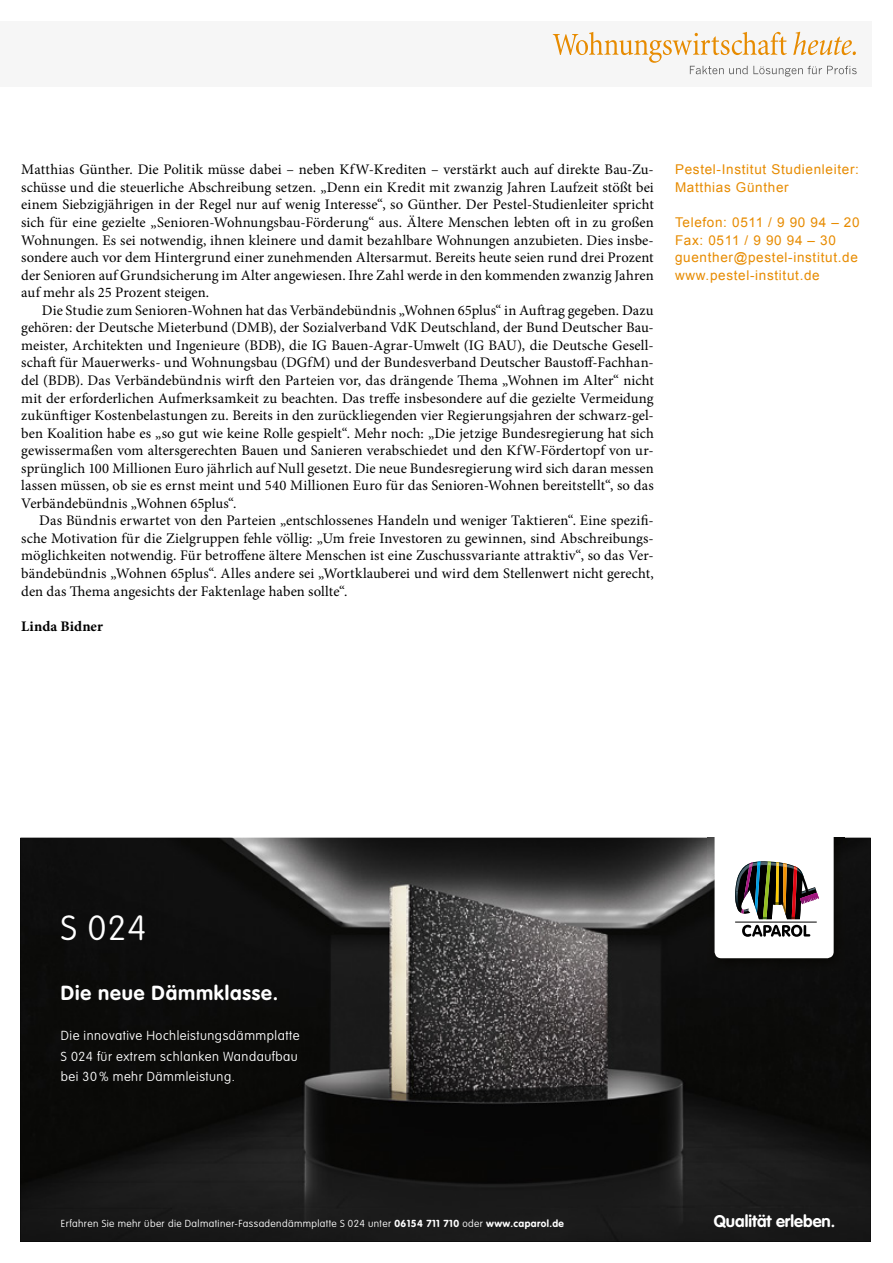
<style>
.page{position:relative;width:893px;height:1263px;background:#fff}
.page>*{position:absolute;margin:0;border:0;box-sizing:border-box;transform-origin:0 0}
.t1{font:100 34.5px "VAG Rounded LT";color:#fff}
.t2{font:700 20.1px "VAG Rounded LT";letter-spacing:.04em;color:#fff}
.t3{font:700 16.65px "VAG Rounded LT";color:#fff}
.Fliesstext{font:14.7px/17.5px "Minion Pro";letter-spacing:.005em;color:#000;text-align:justify}
.AUTOR{font:700 14.7px "Minion Pro";color:#000}
.Info{font:13.5px/17.5px "Arial";letter-spacing:.05em;color:#e78b00}
.t4{font:100 12.9px/20.1px "VAG Rounded LT";letter-spacing:.04em;color:#fff;text-align:justify}
.t5{font:100 10.05px "VAG Rounded LT";letter-spacing:.04em;color:#fff}
.s1{font-weight:700}
</style>
<div class="page">
<div style="left:0;top:21px;width:872px;height:66px;background:#f6f6f6"></div>
<svg style="left:553px;top:32px;width:304px;height:45px"></svg>
<img style="left:20px;top:838px;width:851px;height:403px">
<img style="left:707px;top:838px;width:138px;height:133px">
<svg style="left:715px;top:838px;width:119px;height:120px"></svg>
<p class="Fliesstext" style="left:21px;top:161px;width:634px">Matthias Günther. Die Politik müsse dabei – neben KfW-Krediten – verstärkt auch auf direkte Bau-Zu&shy;schüsse und die steuerliche Abschreibung setzen. „Denn ein Kredit mit zwanzig Jahren Laufzeit stößt bei einem Siebzigjährigen in der Regel nur auf wenig Interesse“, so Günther. Der Pestel-Studienleiter spricht sich für eine gezielte „Senioren-Wohnungsbau-Förderung“ aus. Ältere Menschen lebten oft in zu großen Wohnungen. Es sei notwendig, ihnen kleinere und damit bezahlbare Wohnungen anzubieten. Dies insbe&shy;sondere auch vor dem Hintergrund einer zunehmenden Altersarmut. Bereits heute seien rund drei Prozent der Senioren auf Grundsicherung im Alter angewiesen. Ihre Zahl werde in den kommenden zwanzig Jahren auf mehr als 25 Prozent steigen.</p>
<p class="Fliesstext" style="left:21px;top:301px;width:634px;text-indent:21px">Die Studie zum Senioren-Wohnen hat das Verbändebündnis „Wohnen 65plus“ in Auftrag gegeben. Dazu gehören: der Deutsche Mieterbund (DMB), der Sozialverband VdK Deutschland, der Bund Deutscher Bau&shy;meister, Architekten und Ingenieure (BDB), die IG Bauen-Agrar-Umwelt (IG BAU), die Deutsche Gesell&shy;schaft für Mauerwerks- und Wohnungsbau (DGfM) und der Bundesverband Deutscher Baustoff-Fachhan&shy;del (BDB). Das Verbändebündnis wirft den Parteien vor, das drängende Thema „Wohnen im Alter“ nicht mit der erforderlichen Aufmerksamkeit zu beachten. Das treffe insbesondere auf die gezielte Vermeidung zukünftiger Kostenbelastungen zu. Bereits in den zurückliegenden vier Regierungsjahren der schwarz-gel&shy;ben Koalition habe es „so gut wie keine Rolle gespielt“. Mehr noch: „Die jetzige Bundesregierung hat sich gewissermaßen vom altersgerechten Bauen und Sanieren verabschiedet und den KfW-Fördertopf von ur&shy;sprünglich 100 Millionen Euro jährlich auf Null gesetzt. Die neue Bundesregierung wird sich daran messen lassen müssen, ob sie es ernst meint und 540 Millionen Euro für das Senioren-Wohnen bereitstellt“, so das Verbändebündnis „Wohnen 65plus“.</p>
<p class="Fliesstext" style="left:21px;top:512px;width:634px;text-indent:18px">Das Bündnis erwartet von den Parteien „entschlossenes Handeln und weniger Taktieren“. Eine spezifi&shy;sche Motivation für die Zielgruppen fehle völlig: „Um freie Investoren zu gewinnen, sind Abschreibungs&shy;möglichkeiten notwendig. Für betroffene ältere Menschen ist eine Zuschussvariante attraktiv“, so das Ver&shy;bändebündnis „Wohnen 65plus“. Alles andere sei „Wortklauberei und wird dem Stellenwert nicht gerecht, den das Thema angesichts der Faktenlage haben sollte“.</p>
<p class="AUTOR" style="left:21px;top:616px;width:83px">Linda Bidner</p>
<p class="Info" style="left:675px;top:161px;width:185px">Pestel-Institut Studienleiter:<br>Matthias Günther</p>
<p class="Info" style="left:675px;top:214px;width:186px">Telefon: 0511 / 9 90 94 – 20</p>
<p class="Info" style="left:675px;top:231px;width:162px">Fax: 0511 / 9 90 94 – 30</p>
<p class="Info" style="left:675px;top:249px;width:184px">guenther@pestel-institut.de</p>
<p class="Info" style="left:675px;top:266px;width:146px">www.pestel-institut.de</p>
<p class="t1" style="left:61px;top:908px;width:87px">S 024</p>
<p class="t2" style="left:61px;top:981px;width:219px">Die neue Dämmklasse.</p>
<p class="t4" style="left:61px;top:1026px;width:240px">Die innovative Hochleistungsdämmplatte S 024 für extrem schlanken Wandaufbau bei 30 % mehr Dämmleistung.</p>
<p class="t5" style="left:61px;top:1217px;width:505px">Erfahren Sie mehr über die Dalmatiner-Fassadendämmplatte S 024 unter <span class="s1">06154 711 710</span> oder <span class="s1">www.caparol.de</span></p>
<p class="t3" style="left:714px;top:1211px;width:123px">Qualität erleben.</p>
</div>
